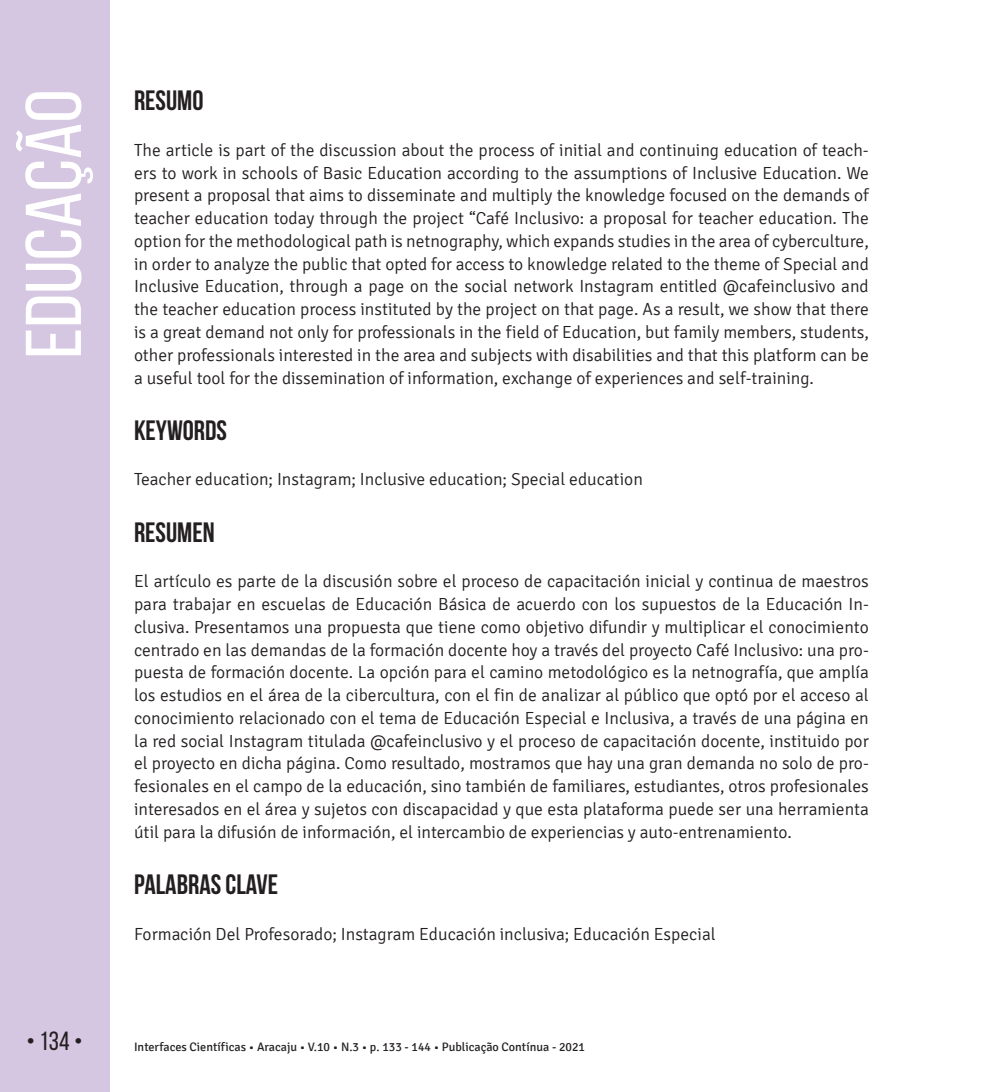
<style>
.page{position:relative;width:993px;height:1092px;background:#fff}
.page>*{position:absolute;margin:0;border:0;box-sizing:border-box;transform-origin:0 0}
.t1{font:78.75px "Bebas Neue";color:#fff;scale:1.09 1}
.t2{font:700 28px "Bebas Neue";color:#231f20}
.t3{font:26.25px "Bebas Neue";color:#231f20}
.t4{font:300 17.5px/22.8px "Signika";color:#231f20;text-align:justify}
.t5{font:12.25px "Signika";color:#231f20}
</style>
<div class="page">
<div style="left:0;top:0;width:109px;height:1091px;background:#d5c6e1"></div>
<h1 class="t1" style="left:11px;top:358px;width:248px;rotate:-90deg">EDUCAÇÃO</h1>
<h2 class="t2" style="left:134px;top:85px;width:71px">RESUMO</h2>
<p class="t4" style="left:134px;top:139px;width:736px">The article is part of the discussion about the process of initial and continuing education of teach&shy;ers to work in schools of Basic Education according to the assumptions of Inclusive Education. We present a proposal that aims to disseminate and multiply the knowledge focused on the demands of teacher education today through the project “Café Inclusivo: a proposal for teacher education. The option for the methodological path is netnography, which expands studies in the area of cyberculture, in order to analyze the public that opted for access to knowledge related to the theme of Special and Inclusive Education, through a page on the social network Instagram entitled @cafeinclusivo and the teacher education process instituted by the project on that page. As a result, we show that there is a great demand not only for professionals in the field of Education, but family members, students, other professionals interested in the area and subjects with disabilities and that this platform can be a useful tool for the dissemination of information, exchange of experiences and self-training.</p>
<h2 class="t2" style="left:134px;top:415px;width:94px">KEYWORDS</h2>
<p class="t4" style="left:134px;top:468px;width:510px">Teacher education; Instagram; Inclusive education; Special education</p>
<h2 class="t2" style="left:134px;top:516px;width:82px">RESUMEN</h2>
<p class="t4" style="left:134px;top:570px;width:736px">El artículo es parte de la discusión sobre el proceso de capacitación inicial y continua de maestros para trabajar en escuelas de Educación Básica de acuerdo con los supuestos de la Educación In&shy;clusiva. Presentamos una propuesta que tiene como objetivo difundir y multiplicar el conocimiento centrado en las demandas de la formación docente hoy a través del proyecto Café Inclusivo: una pro&shy;puesta de formación docente. La opción para el camino metodológico es la netnografía, que amplía los estudios en el área de la cibercultura, con el fin de analizar al público que optó por el acceso al conocimiento relacionado con el tema de Educación Especial e Inclusiva, a través de una página en la red social Instagram titulada @cafeinclusivo y el proceso de capacitación docente, instituido por el proyecto en dicha página. Como resultado, mostramos que hay una gran demanda no solo de pro&shy;fesionales en el campo de la educación, sino también de familiares, estudiantes, otros profesionales interesados en el área y sujetos con discapacidad y que esta plataforma puede ser una herramienta útil para la difusión de información, el intercambio de experiencias y auto-entrenamiento.</p>
<h2 class="t2" style="left:134px;top:869px;width:146px">PALABRAS CLAVE</h2>
<p class="t4" style="left:134px;top:922px;width:583px">Formación Del Profesorado; Instagram Educación inclusiva; Educación Especial</p>
<h3 class="t3" style="left:26px;top:1026px;width:58px">• 134 •</h3>
<p class="t5" style="left:134px;top:1040px;width:452px">Interfaces Científicas • Aracaju • V.10 • N.3 • p. 133 - 144 • Publicação Contínua - 2021</p>
</div>
